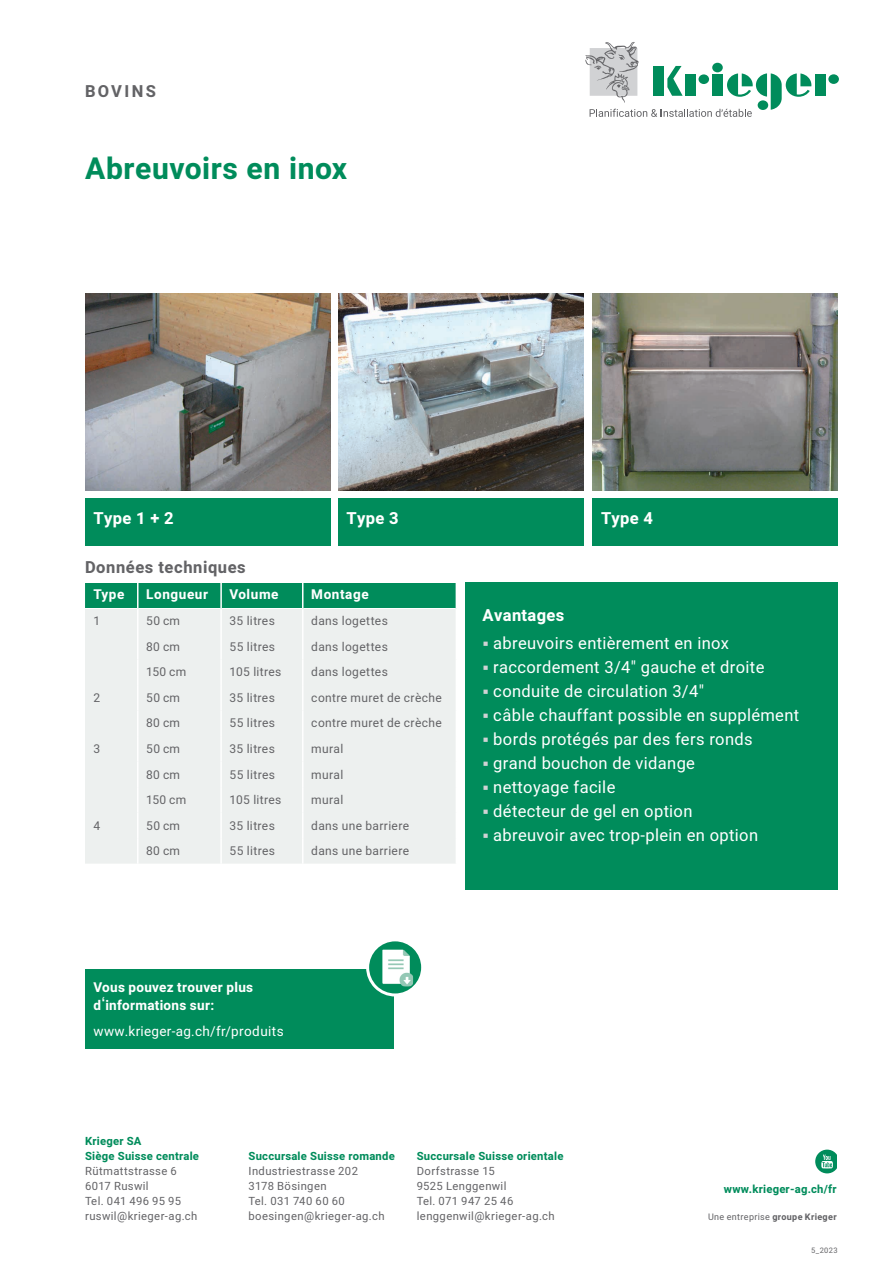
<style>
.page{position:relative;width:893px;height:1263px;background:#fff}
.page>*{position:absolute;margin:0;border:0;box-sizing:border-box;transform-origin:0 0}
.t1{font:700 30px "Heebo";letter-spacing:.02em;color:#008c5b}
.t2{font:16.5px/24px "Heebo";letter-spacing:.02em;color:#fff}
.t3{font:700 16.5px "Heebo";letter-spacing:.02em;color:#fff}
.t4{font:700 16.5px "Heebo";letter-spacing:.035em;color:#636366}
.t5{font:700 13.5px/18px "Heebo";letter-spacing:.025em;color:#fff}
.t6{font:13.5px "Heebo";letter-spacing:.02em;color:#fff}
.t7{font:700 13.5px "Heebo";letter-spacing:.045em;color:#fff}
.t8{font:12px "Heebo";letter-spacing:.03em;color:#636366}
.t9{font:11.25px/15px "Heebo";letter-spacing:.035em;color:#636366}
.t10{font:700 11.25px/15px "Heebo";letter-spacing:.02em;color:#008c5b}
.t11{font:9px "Heebo";letter-spacing:.035em;color:#636366}
.t12{font:7.5px "Heebo";color:#636366}
.s1{font-family:"Arial";font-weight:400;font-size:18px}
.s2{font-weight:700}
</style>
<div class="page">
<img style="left:85px;top:293px;width:245px;height:197px">
<img style="left:339px;top:293px;width:245px;height:197px">
<img style="left:592px;top:293px;width:246px;height:197px">
<svg style="left:85px;top:583px;width:372px;height:281px;background:#d8e7e2"></svg>
<div style="left:466px;top:583px;width:372px;height:307px;background:#008c5b"></div>
<div style="left:85px;top:498px;width:245px;height:48px;background:#008c5b"></div>
<div style="left:338px;top:498px;width:245px;height:48px;background:#008c5b"></div>
<div style="left:592px;top:498px;width:246px;height:48px;background:#008c5b"></div>
<div style="left:815px;top:74px;width:11px;height:22px;background:#008c5b"></div>
<div style="left:828px;top:74px;width:11px;height:10px;background:#008c5b;border-radius:50%"></div>
<svg style="left:585px;top:42px;width:226px;height:75px"></svg>
<svg style="left:815px;top:1149px;width:22px;height:24px"></svg>
<div style="left:85px;top:969px;width:309px;height:80px;background:#008c5b"></div>
<svg style="left:366px;top:941px;width:56px;height:56px"></svg>
<h2 class="t4" style="left:85px;top:79px;width:73px">BOVINS</h2>
<h1 class="t1" style="left:85px;top:147px;width:264px">Abreuvoirs en inox</h1>
<h2 class="t3" style="left:94px;top:507px;width:82px">Type 1 + 2</h2>
<h2 class="t3" style="left:347px;top:507px;width:54px">Type 3</h2>
<h2 class="t3" style="left:601px;top:507px;width:54px">Type 4</h2>
<h2 class="t4" style="left:85px;top:555px;width:162px">Données techniques</h2>
<p class="t5" style="left:94px;top:586px;width:32px">Type</p>
<p class="t7" style="left:146px;top:585px;width:63px">Longueur</p>
<p class="t5" style="left:230px;top:586px;width:50px">Volume</p>
<p class="t7" style="left:311px;top:585px;width:59px">Montage</p>
<p class="t8" style="left:94px;top:613px;width:8px">1</p>
<p class="t8" style="left:146px;top:613px;width:35px">50 cm</p>
<p class="t8" style="left:230px;top:613px;width:47px">35 litres</p>
<p class="t8" style="left:311px;top:613px;width:78px">dans logettes</p>
<p class="t8" style="left:146px;top:638px;width:35px">80 cm</p>
<p class="t8" style="left:230px;top:638px;width:47px">55 litres</p>
<p class="t8" style="left:311px;top:638px;width:78px">dans logettes</p>
<p class="t8" style="left:146px;top:664px;width:42px">150 cm</p>
<p class="t8" style="left:230px;top:664px;width:53px">105 litres</p>
<p class="t8" style="left:311px;top:664px;width:78px">dans logettes</p>
<p class="t8" style="left:94px;top:689px;width:8px">2</p>
<p class="t8" style="left:146px;top:689px;width:35px">50 cm</p>
<p class="t8" style="left:230px;top:689px;width:47px">35 litres</p>
<p class="t8" style="left:311px;top:689px;width:132px">contre muret de crèche</p>
<p class="t8" style="left:146px;top:715px;width:35px">80 cm</p>
<p class="t8" style="left:230px;top:715px;width:47px">55 litres</p>
<p class="t8" style="left:311px;top:715px;width:132px">contre muret de crèche</p>
<p class="t8" style="left:94px;top:740px;width:8px">3</p>
<p class="t8" style="left:146px;top:740px;width:35px">50 cm</p>
<p class="t8" style="left:230px;top:740px;width:47px">35 litres</p>
<p class="t8" style="left:311px;top:740px;width:34px">mural</p>
<p class="t8" style="left:146px;top:766px;width:35px">80 cm</p>
<p class="t8" style="left:230px;top:766px;width:47px">55 litres</p>
<p class="t8" style="left:311px;top:766px;width:34px">mural</p>
<p class="t8" style="left:146px;top:791px;width:42px">150 cm</p>
<p class="t8" style="left:230px;top:791px;width:53px">105 litres</p>
<p class="t8" style="left:311px;top:791px;width:34px">mural</p>
<p class="t8" style="left:94px;top:817px;width:8px">4</p>
<p class="t8" style="left:146px;top:817px;width:35px">50 cm</p>
<p class="t8" style="left:230px;top:817px;width:47px">35 litres</p>
<p class="t8" style="left:311px;top:817px;width:99px">dans une barriere</p>
<p class="t8" style="left:146px;top:842px;width:35px">80 cm</p>
<p class="t8" style="left:230px;top:842px;width:47px">55 litres</p>
<p class="t8" style="left:311px;top:842px;width:99px">dans une barriere</p>
<h2 class="t3" style="left:483px;top:604px;width:83px">Avantages</h2>
<p class="t2" style="left:493px;top:631px;width:307px">abreuvoirs entièrement en inox raccordement 3/4" gauche et droite conduite de circulation 3/4"<br>câble chauffant possible en supplément bords protégés par des fers ronds grand bouchon de vidange<br>nettoyage facile<br>détecteur de gel en option<br>abreuvoir avec trop-plein en option</p>
<p class="t5" style="left:94px;top:979px;width:161px">Vous pouvez trouver plus d<span class="s1">‘</span>informations sur:</p>
<p class="t6" style="left:94px;top:1021px;width:192px">www.krieger-ag.ch/fr/produits</p>
<p class="t10" style="left:85px;top:1134px;width:115px">Krieger SA<br>Siège Suisse centrale</p>
<p class="t9" style="left:85px;top:1163px;width:114px">Rütmattstrasse 6<br>6017 Ruswil<br>Tel. 041 496 95 95 ruswil@krieger-ag.ch</p>
<p class="t10" style="left:249px;top:1149px;width:148px">Succursale Suisse romande</p>
<p class="t9" style="left:249px;top:1163px;width:137px">Industriestrasse 202<br>3178 Bösingen<br>Tel. 031 740 60 60 boesingen@krieger-ag.ch</p>
<p class="t10" style="left:417px;top:1149px;width:148px">Succursale Suisse orientale</p>
<p class="t9" style="left:417px;top:1163px;width:139px">Dorfstrasse 15<br>9525 Lenggenwil<br>Tel. 071 947 25 46 lenggenwil@krieger-ag.ch</p>
<p class="t10" style="left:724px;top:1181px;width:114px">www.krieger-ag.ch/fr</p>
<p class="t11" style="left:708px;top:1210px;width:130px">Une entreprise <span class="s2">groupe Krieger</span></p>
<p class="t12" style="left:811px;top:1245px;width:28px">5_2023</p>
</div>
